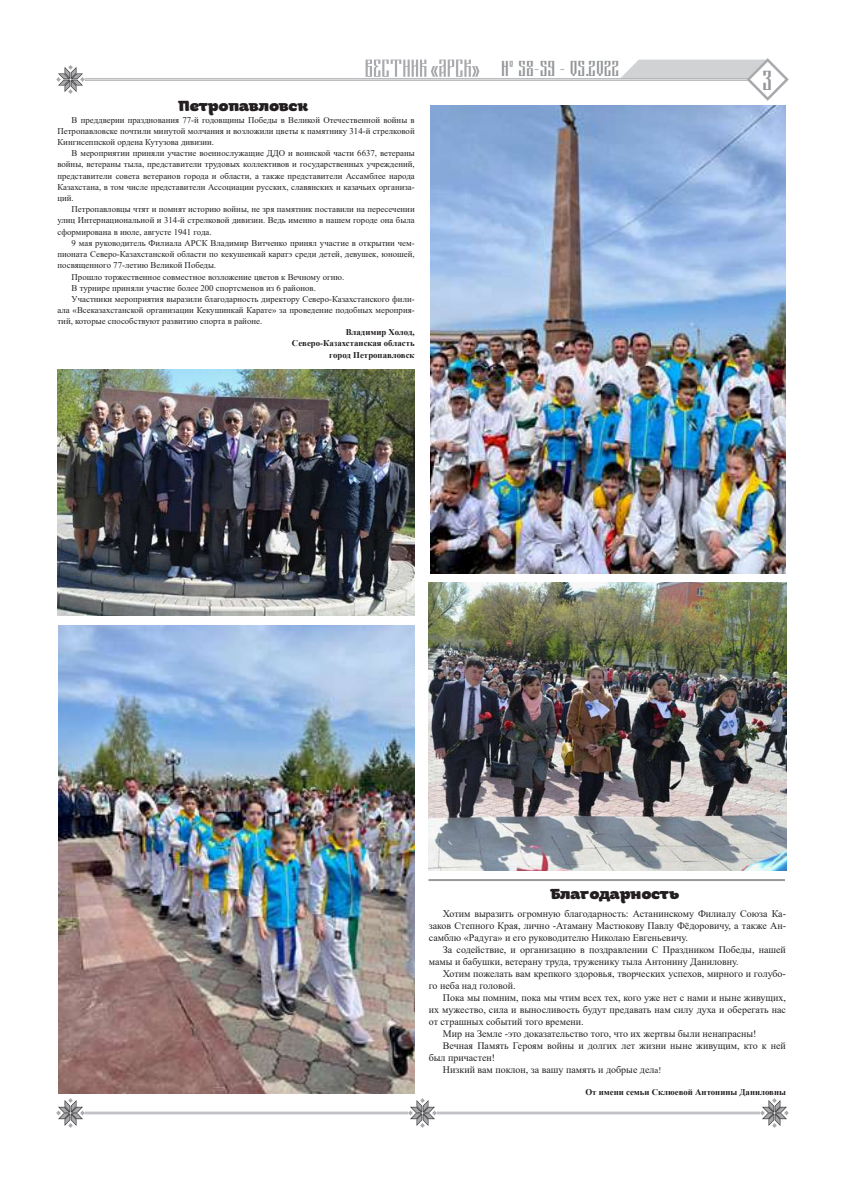
<style>
.page{position:relative;width:842px;height:1191px;background:#fff}
.page>*{position:absolute;margin:0;border:0;box-sizing:border-box;transform-origin:0 0}
.t1{font:28px "Tsarevich";color:#939598}
.t2{font:22px "Tsarevich";color:#939598}
.t3{font:15px "KZ Malina";color:#231f20}
.t4{font:10px/12px "Times New Roman";color:#231f20}
.t5{font:8.8px/11.2px "Times New Roman";color:#231f20;text-align:justify}
.t6{font:700 8.8px/11.1px "Times New Roman";color:#231f20;text-align:right}
.s1{font-size:8.8px}
</style>
<div class="page">
<img style="left:57px;top:1098px;width:732px;height:29px">
<img style="left:57px;top:58px;width:732px;height:43px">
<img style="left:429px;top:582px;width:357px;height:288px">
<img style="left:430px;top:106px;width:355px;height:467px">
<img style="left:57px;top:369px;width:358px;height:246px">
<img style="left:58px;top:626px;width:357px;height:468px">
<hr style="left:428px;top:879px;width:357px;height:2px;background:#999">
<h3 class="t3" style="left:178px;top:96px;width:131px">Петропавловск</h3>
<p class="t5" style="left:57px;top:114px;width:359px;text-indent:14px">В преддверии празднования 77-й годовщины Победы в Великой Отечественной войны в Петропавловске почтили минутой молчания и возложили цветы к памятнику 314-й стрелковой Кингисеппской ордена Кутузова дивизии.</p>
<p class="t5" style="left:57px;top:147px;width:359px;text-indent:14px">В мероприятии приняли участие военнослужащие ДДО и воинской части 6637, ветераны войны, ветераны тыла, представители трудовых коллективов и государственных учреждений, представители совета ветеранов города и области, а также представители Ассамблее народа Казахстана, в том числе представители Ассоциации русских, славянских и казачьих организа&shy;ций.</p>
<p class="t5" style="left:57px;top:203px;width:359px;text-indent:14px">Петропавловцы чтят и помнят историю войны, не зря памятник поставили на пересечении улиц Интернациональной и 314-й стрелковой дивизии. Ведь именно в нашем городе она была сформирована в июле, августе 1941 года.</p>
<p class="t5" style="left:72px;top:237px;width:345px">9 мая руководитель Филиала АРСК Владимир Витченко принял участие в открытии чем-</p>
<p class="t5" style="left:57px;top:248px;width:359px">пионата Северо-Казахстанской области по кекушенкай каратэ среди детей, девушек, юношей,</p>
<p class="t5" style="left:57px;top:259px;width:160px">посвященного 77-летию Великой Победы.</p>
<p class="t5" style="left:72px;top:271px;width:274px">Прошло торжественное совместное возложение цветов к Вечному огню.</p>
<p class="t5" style="left:72px;top:282px;width:246px">В турнире приняли участие более 200 спортсменов из 6 районов.</p>
<p class="t5" style="left:72px;top:293px;width:345px">Участники мероприятия выразили благодарность директору Северо-Казахстанского фили-</p>
<p class="t5" style="left:57px;top:304px;width:359px">ала «Всеказахстанской организации Кекушинкай Карате» за проведение подобных мероприя-</p>
<p class="t5" style="left:57px;top:315px;width:206px">тий, которые способствуют развитию спорта в районе.</p>
<p class="t6" style="left:292px;top:326px;width:124px">Владимир Холод,<br>Северо-Казахстанская область город Петропавловск</p>
<h2 class="t2" style="left:502px;top:58px;width:120px">№ 58-59 - 05.2022</h2>
<h1 class="t1" style="left:763px;top:67px;width:11px">3</h1>
<h3 class="t3" style="left:550px;top:883px;width:130px">Благодарность</h3>
<p class="t4" style="left:429px;top:907px;width:359px;text-align:justify;text-indent:14px">Хотим выразить огромную благодарность: Астанинскому Филиалу Союза Ка&shy;заков Степного Края, лично -Атаману Мастюкову Павлу Фёдоровичу, а также Ан&shy;самблю «Радуга» и его руководителю Николаю Евгеньевичу.</p>
<p class="t4" style="left:429px;top:943px;width:359px;text-indent:14px">За содействие, и организацию в поздравлении С Праздником Победы, нашей мамы и бабушки, ветерану труда, труженику тыла Антонину Даниловну.</p>
<p class="t4" style="left:429px;top:967px;width:359px;text-indent:14px">Хотим пожелать вам крепкого здоровья, творческих успехов, мирного и голубо&shy;го неба над головой.</p>
<p class="t4" style="left:443px;top:991px;width:345px">Пока мы помним, пока мы чтим всех тех, кого уже нет с нами и ныне живущих,</p>
<p class="t4" style="left:429px;top:1003px;width:359px">их мужество, сила и выносливость будут предавать нам силу духа и оберегать нас</p>
<p class="t4" style="left:429px;top:1015px;width:156px">от страшных событий того времени.</p>
<p class="t4" style="left:443px;top:1027px;width:315px">Мир на Земле -это доказательство того, что их жертвы были ненапрасны!</p>
<p class="t4" style="left:443px;top:1039px;width:344px">Вечная Память Героям войны и долгих лет жизни ныне живущим, кто к ней</p>
<p class="t4" style="left:429px;top:1051px;width:68px">был причастен!</p>
<p class="t4" style="left:443px;top:1063px;width:220px">Низкий вам поклон, за вашу память и добрые дел<span class="s1">а!</span></p>
<p class="t6" style="left:585px;top:1086px;width:202px">От имени семьи Склюевой Антонины Даниловны</p>
</div>
